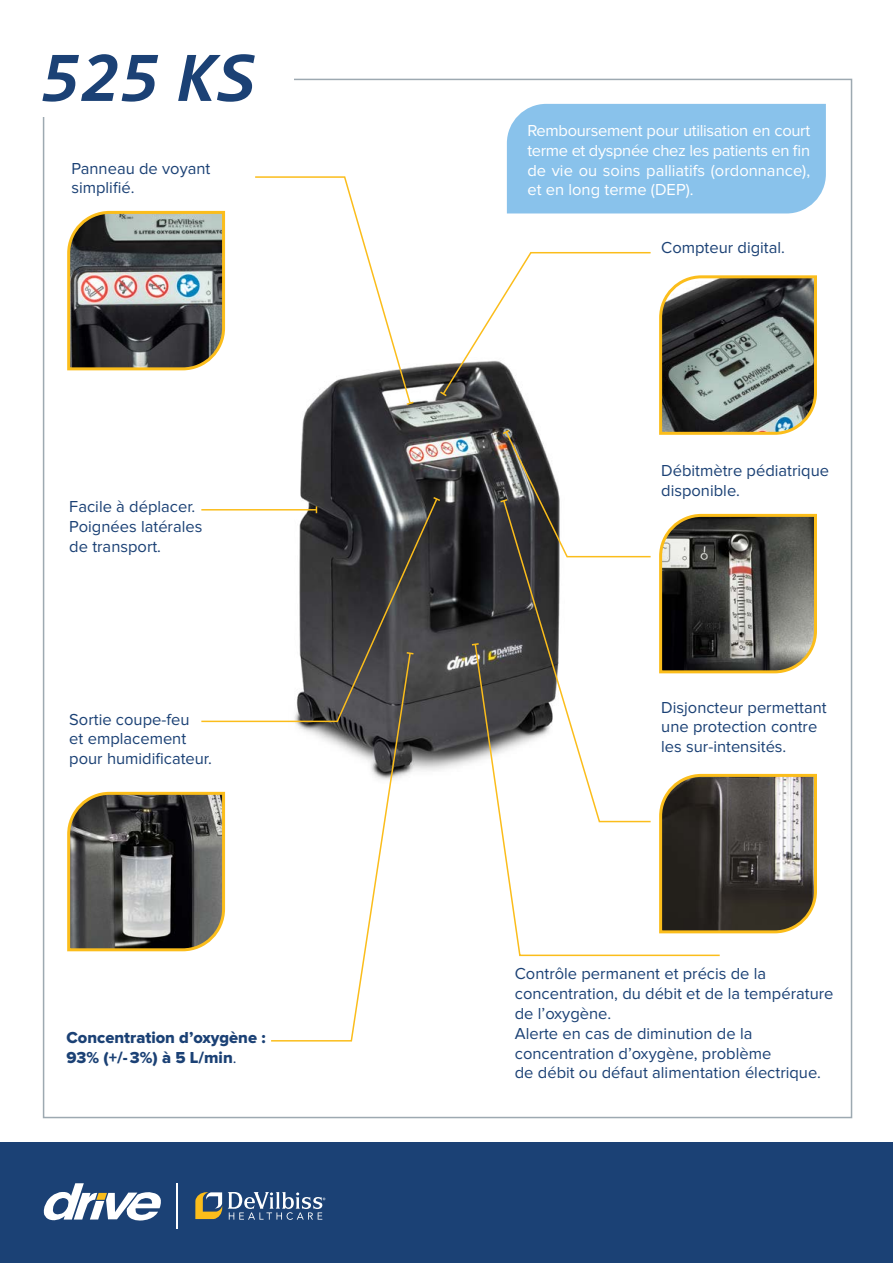
<style>
.page{position:relative;width:893px;height:1263px;background:#fff}
.page>*{position:absolute;margin:0;border:0;box-sizing:border-box;transform-origin:0 0}
.t1{font:italic 700 72px "Consolas";color:#1b4175}
.t2{font:16.5px/19.8px "Proxima Nova";color:#1b4175}
.t3{font:16.5px/19.8px "Proxima Nova";color:#fff;text-align:justify}
.t4{font:16.5px/19.8px "Proxima Nova Extrabld";color:#1b4175}
.s1{font-family:"Proxima Nova"}
</style>
<div class="page">
<div style="left:0;top:1142px;width:893px;height:121px;background:#1b4175"></div>
<svg style="left:195px;top:1192px;width:27px;height:27px"></svg>
<svg style="left:228px;top:1192px;width:97px;height:28px"></svg>
<svg style="left:43px;top:1183px;width:118px;height:38px"></svg>
<hr style="left:177px;top:1183px;width:1px;height:45px;background:#fff">
<img style="left:300px;top:364px;width:236px;height:408px">
<svg style="left:255px;top:176px;width:160px;height:230px"></svg>
<svg style="left:659px;top:275px;width:158px;height:160px;background:#676a5e"></svg>
<img style="left:67px;top:210px;width:159px;height:161px">
<svg style="left:438px;top:252px;width:213px;height:146px"></svg>
<svg style="left:659px;top:513px;width:158px;height:161px;background:#696558"></svg>
<svg style="left:201px;top:497px;width:238px;height:226px"></svg>
<svg style="left:432px;top:496px;width:10px;height:6px"></svg>
<svg style="left:67px;top:791px;width:159px;height:161px;background:#6c685d"></svg>
<svg style="left:721px;top:773px;width:96px;height:161px;background:#716a5d"></svg>
<svg style="left:474px;top:643px;width:247px;height:314px"></svg>
<svg style="left:470px;top:642px;width:10px;height:4px"></svg>
<hr style="left:201px;top:509px;width:115px;height:1px;background:#fbbd1b">
<svg style="left:270px;top:651px;width:142px;height:391px"></svg>
<svg style="left:405px;top:651px;width:10px;height:4px"></svg>
<svg style="left:502px;top:558px;width:150px;height:265px"></svg>
<svg style="left:499px;top:428px;width:152px;height:130px"></svg>
<div style="left:507px;top:104px;width:319px;height:109px;background:#89c2eb"></div>
<h1 class="t1" style="left:41px;top:24px;width:217px">525 KS</h1>
<p class="t2" style="left:71px;top:159px;width:140px">Panneau de voyant simplifié.</p>
<p class="t2" style="left:69px;top:497px;width:135px">Facile à déplacer.<br>Poignées latérales de transport.</p>
<p class="t3" style="left:527px;top:121px;width:284px">Remboursement pour utilisation en court terme et dyspnée chez les patients en fin de vie ou soins palliatifs (ordonnance), et en long terme (DEP).</p>
<p class="t2" style="left:661px;top:238px;width:125px">Compteur digital.</p>
<p class="t2" style="left:661px;top:461px;width:169px">Débitmètre pédiatrique disponible.</p>
<p class="t2" style="left:69px;top:710px;width:144px">Sortie coupe-feu<br>et emplacement pour humidificateur.</p>
<p class="t2" style="left:661px;top:698px;width:167px">Disjoncteur permettant une protection contre les sur-intensités.</p>
<p class="t4" style="left:66px;top:1028px;width:201px">Concentration d’oxygène :<br>93% (+/-3%) à 5 L/min<span class="s1">.</span></p>
<p class="t2" style="left:515px;top:965px;width:320px">Contrôle permanent et précis de la concentration, du débit et de la température de l’oxygène.<br>Alerte en cas de diminution de la concentration d’oxygène, problème<br>de débit ou défaut alimentation électrique.</p>
</div>
